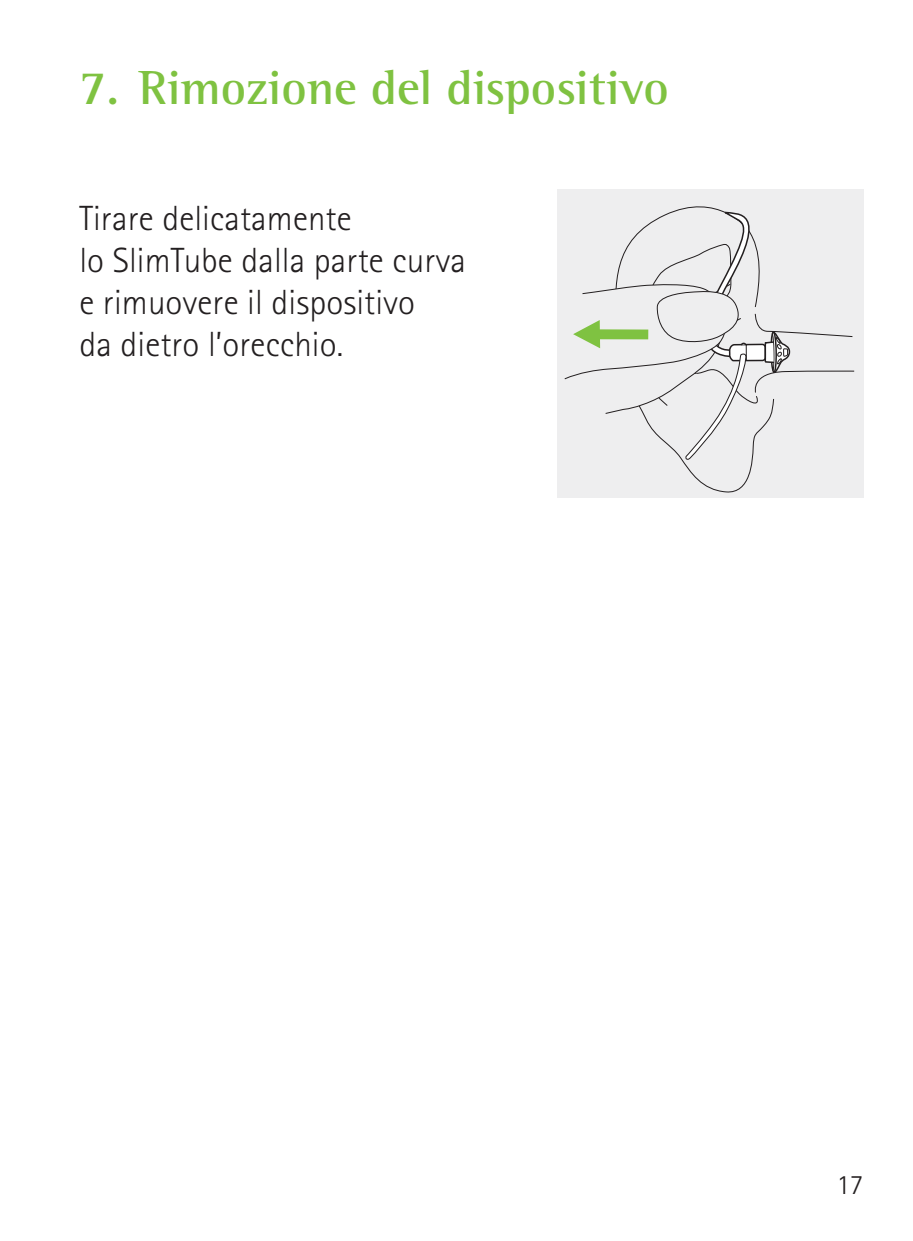
<style>
.page{position:relative;width:913px;height:1241px;background:#fff}
.page>*{position:absolute;margin:0;border:0;box-sizing:border-box;transform-origin:0 0}
.t1{font:700 49px "Rotis Semi Serif Pro";color:#7fc241}
.t2{font:300 35px/42px "Rotis Sans Serif Pro";letter-spacing:.005em;color:#231f20}
.t3{font:300 28px "Rotis Sans Serif Pro";color:#231f20}
</style>
<div class="page">
<div style="left:557px;top:190px;width:306px;height:308px;background:#eeeeef"></div>
<svg style="left:680px;top:206px;width:73px;height:287px"></svg>
<svg style="left:564px;top:209px;width:291px;height:251px"></svg>
<h1 class="t1" style="left:79px;top:57px;width:591px">7. Rimozione del dispositivo</h1>
<p class="t2" style="left:79px;top:197px;width:388px">Tirare delicatamente<br>lo SlimTube dalla parte curva e rimuovere il dispositivo<br>da dietro l’orecchio.</p>
<p class="t3" style="left:836px;top:1168px;width:28px">17</p>
</div>
